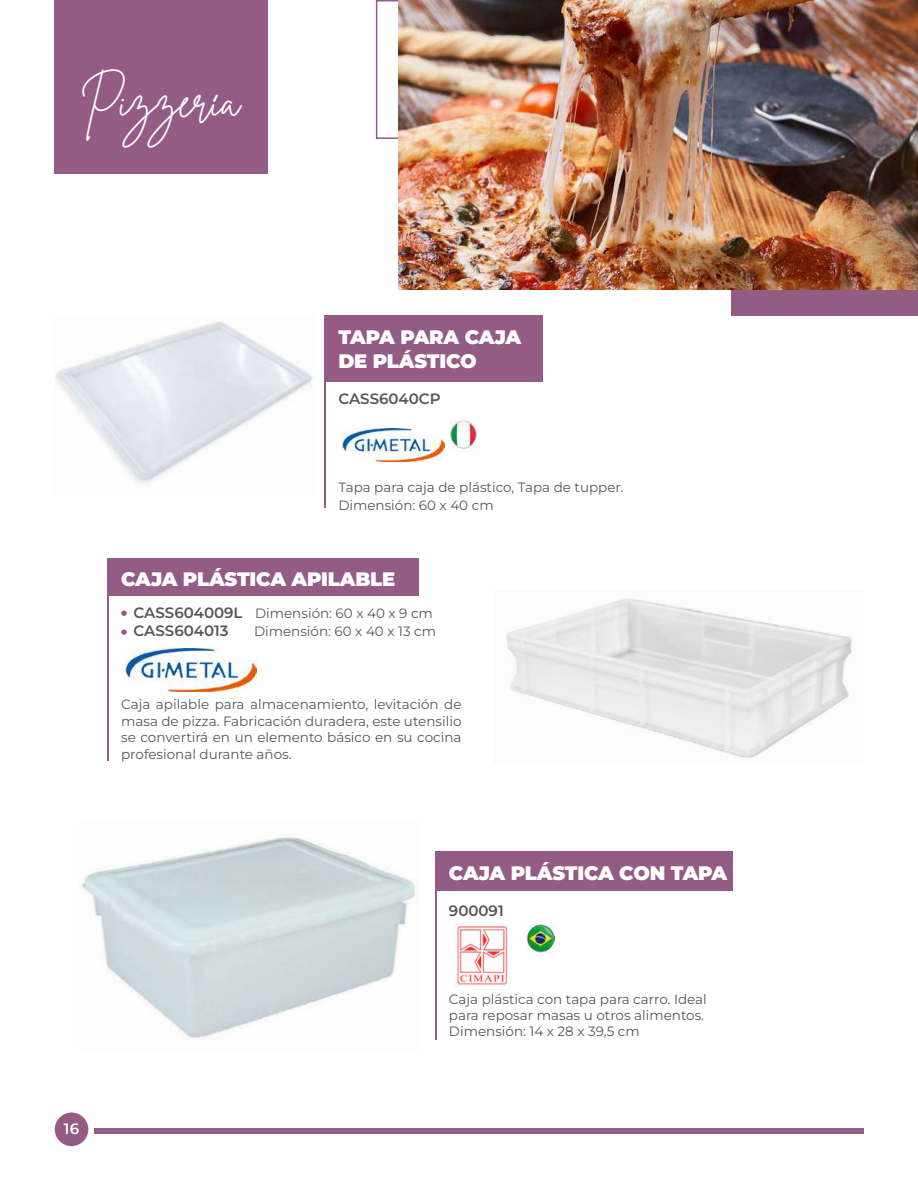
<style>
.page{position:relative;width:918px;height:1188px;background:#fff}
.page>*{position:absolute;margin:0;border:0;box-sizing:border-box;transform-origin:0 0}
.t1{font:45px "Brittany Signature";color:#fff}
.t2{font:900 19.5px/23.4px "Montserrat";letter-spacing:-.01em;color:#fff}
.t3{font:600 15px "Montserrat";color:#575756}
.t4{font:600 15px "Montserrat";color:#fff}
.t5{font:13.5px/16.5px "Montserrat";color:#575756}
.s1{font-weight:600;font-size:15px}
</style>
<div class="page">
<div style="left:94px;top:1129px;width:770px;height:5px;background:#945c84"></div>
<div style="left:54px;top:0;width:214px;height:173px;background:#945c84"></div>
<div style="left:55px;top:1113px;width:33px;height:33px;background:#945c84;border-radius:50%"></div>
<svg style="left:213px;top:95px;width:5px;height:7px"></svg>
<div style="left:107px;top:559px;width:312px;height:37px;background:#945c84"></div>
<img style="left:126px;top:648px;width:131px;height:43px">
<hr style="left:107px;top:560px;width:2px;height:201px;background:#945c84">
<img style="left:506px;top:598px;width:347px;height:160px">
<svg style="left:121px;top:611px;width:6px;height:5px"></svg>
<svg style="left:121px;top:629px;width:6px;height:6px"></svg>
<div style="left:731px;top:273px;width:187px;height:43px;background:#945c84"></div>
<div style="left:376px;top:0;width:188px;height:139px;border:2px solid #945c84"></div>
<img style="left:398px;top:0;width:520px;height:290px">
<img style="left:55px;top:321px;width:258px;height:163px">
<img style="left:80px;top:837px;width:337px;height:201px">
<hr style="left:325px;top:316px;width:1px;height:192px;background:#945c84">
<hr style="left:435px;top:851px;width:1px;height:188px;background:#945c84">
<div style="left:325px;top:316px;width:218px;height:66px;background:#945c84"></div>
<div style="left:435px;top:851px;width:298px;height:40px;background:#945c84"></div>
<img style="left:342px;top:428px;width:103px;height:34px">
<img style="left:450px;top:421px;width:27px;height:28px">
<img style="left:454px;top:923px;width:54px;height:64px">
<img style="left:527px;top:924px;width:28px;height:28px">
<h1 class="t1" style="left:80px;top:73px;width:161px">Pizzeria</h1>
<h2 class="t2" style="left:338px;top:325px;width:184px">TAPA PARA CAJA<br>DE PLÁSTICO</h2>
<p class="t3" style="left:338px;top:388px;width:104px">CASS6040CP</p>
<p class="t5" style="left:338px;top:478px;width:287px;line-height:18px">Tapa para caja de plástico, Tapa de tupper.<br>Dimensión: 60 x 40 cm</p>
<h2 class="t2" style="left:121px;top:567px;width:276px">CAJA PLÁSTICA APILABLE</h2>
<p class="t5" style="left:134px;top:604px;width:301px"><span class="s1">CASS604009L</span> Dimensión: 60 x 40 x 9 cm</p>
<p class="t3" style="left:134px;top:620px;width:96px">CASS604013</p>
<p class="t5" style="left:254px;top:622px;width:184px">Dimensión: 60 x 40 x 13 cm</p>
<p class="t5" style="left:121px;top:696px;width:342px;text-align:justify">Caja apilable para almacenamiento, levitación de masa de pizza. Fabricación duradera, este utensilio se convertirá en un elemento básico en su cocina profesional durante años.</p>
<h2 class="t2" style="left:449px;top:861px;width:280px">CAJA PLÁSTICA CON TAPA</h2>
<p class="t3" style="left:449px;top:900px;width:56px">900091</p>
<p class="t4" style="left:64px;top:1119px;width:17px">16</p>
<p class="t5" style="left:449px;top:991px;width:259px">Caja plástica con tapa para carro. Ideal para reposar masas u otros alimentos.<br>Dimensión: 14 x 28 x 39,5 cm</p>
</div>
